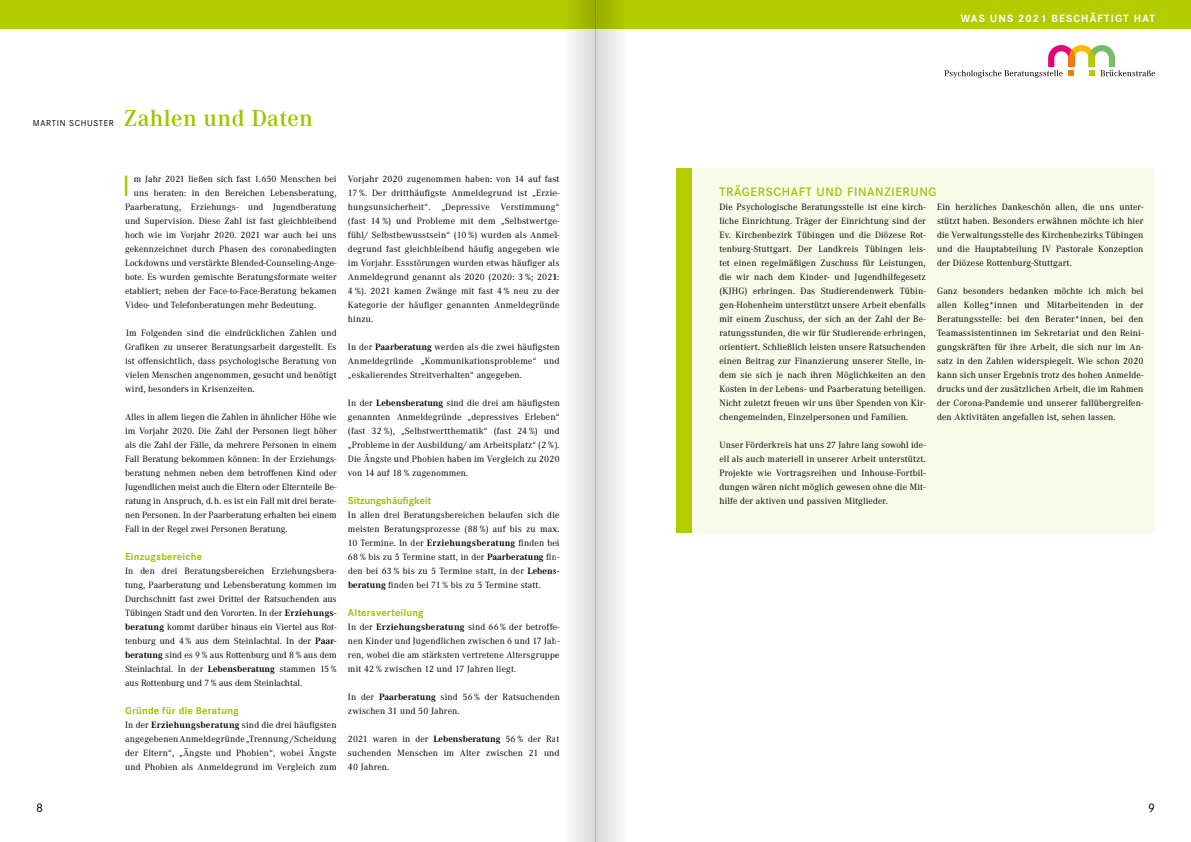
<style>
.page{position:relative;width:1191px;height:842px;background:#fff}
.page>*{position:absolute;margin:0;border:0;box-sizing:border-box;transform-origin:0 0}
.t1{font:30.5px "Corporate S Pro";color:#a2c300}
.t2{font:600 24px "Corporate A";letter-spacing:.015em;color:#a2c300}
.t3{font:13px "Corporate S Pro";color:#000}
.t4{font:600 12.7px "Corporate S Pro";letter-spacing:.05em;color:#a2c300}
.t5{font:700 11px "Corporate S Pro";letter-spacing:.1em;color:#fff}
.t6{font:700 10.5px "Corporate S Pro";letter-spacing:.015em;color:#a2c300}
.t7{font:700 10.5px "Corporate S Pro";letter-spacing:-.01em;color:#a2c300}
.t8{font:9.5px/14px "Corporate A";letter-spacing:.01em;color:#000;text-align:justify}
.t9{font:9px "Corporate S Pro";letter-spacing:.075em;color:#000}
.s1{font-weight:700}
</style>
<div class="page">
<div style="left:595px;top:0;width:596px;height:28px;background:#b3cc00"></div>
<div style="left:0;top:0;width:125px;height:28px;background:#b3cc00"></div>
<div style="left:21px;top:0;width:574px;height:28px;background:#b3cc00"></div>
<svg style="left:944px;top:45px;width:211px;height:33px"></svg>
<div style="left:689px;top:168px;width:466px;height:364px;background:#f8faea"></div>
<div style="left:676px;top:168px;width:15px;height:364px;background:#b3cc00"></div>
<svg style="left:595px;top:0;width:40px;height:842px"></svg>
<svg style="left:556px;top:0;width:39px;height:842px"></svg>
<p class="t9" style="left:33px;top:117px;width:83px">MARTIN SCHUSTER</p>
<h2 class="t2" style="left:124px;top:105px;width:190px">Zahlen und Daten</h2>
<h1 class="t1" style="left:123px;top:164px;width:9px">I</h1>
<p class="t8" style="left:134px;top:172px;width:204px">m Jahr 2021 ließen sich fast 1.650 Menschen bei</p>
<p class="t8" style="left:134px;top:186px;width:204px">uns beraten: in den Bereichen Lebensberatung,</p>
<p class="t8" style="left:125px;top:200px;width:213px">Paarberatung, Erziehungs- und Jugendberatung</p>
<p class="t8" style="left:125px;top:214px;width:213px">und Supervision. Diese Zahl ist fast gleichbleibend</p>
<p class="t8" style="left:125px;top:228px;width:213px">hoch wie im Vorjahr 2020. 2021 war auch bei uns</p>
<p class="t8" style="left:125px;top:242px;width:213px">gekennzeichnet durch Phasen des coronabedingten</p>
<p class="t8" style="left:125px;top:256px;width:213px">Lockdowns und verstärkte Blended-Counseling-Ange-</p>
<p class="t8" style="left:125px;top:270px;width:213px">bote. Es wurden gemischte Beratungsformate weiter</p>
<p class="t8" style="left:125px;top:284px;width:213px">etabliert; neben der Face-to-Face-Beratung bekamen</p>
<p class="t8" style="left:125px;top:298px;width:193px">Video- und Telefonberatungen mehr Bedeutung.</p>
<p class="t8" style="left:125px;top:326px;width:213px">Im Folgenden sind die eindrücklichen Zahlen und Grafiken zu unserer Beratungsarbeit dargestellt. Es ist offensichtlich, dass psychologische Beratung von vielen Menschen angenommen, gesucht und benötigt wird, besonders in Krisenzeiten.</p>
<p class="t8" style="left:125px;top:410px;width:213px">Alles in allem liegen die Zahlen in ähnlicher Höhe wie im Vorjahr 2020. Die Zahl der Personen liegt höher als die Zahl der Fälle, da mehrere Personen in einem Fall Beratung bekommen können: In der Erziehungs&shy;beratung nehmen neben dem betroffenen Kind oder Jugendlichen meist auch die Eltern oder Elternteile Be&shy;ratung in Anspruch, d.h. es ist ein Fall mit drei berate&shy;nen Personen. In der Paarberatung erhalten bei einem Fall in der Regel zwei Personen Beratung.</p>
<p class="t6" style="left:125px;top:549px;width:78px">Einzugsbereiche</p>
<p class="t8" style="left:125px;top:564px;width:213px">In den drei Beratungsbereichen Erziehungsbera&shy;tung, Paarberatung und Lebensberatung kommen im Durchschnitt fast zwei Drittel der Ratsuchenden aus Tübingen Stadt und den Vororten. In der <span class="s1">Erziehungs&shy;beratung</span> kommt darüber hinaus ein Viertel aus Rot&shy;tenburg und 4 % aus dem Steinlachtal. In der <span class="s1">Paar&shy;beratung</span> sind es 9 % aus Rottenburg und 8 % aus dem Steinlachtal. In der <span class="s1">Lebensberatung</span> stammen 15 % aus Rottenburg und 7 % aus dem Steinlachtal.</p>
<p class="t6" style="left:125px;top:703px;width:115px">Gründe für die Beratung</p>
<p class="t8" style="left:125px;top:718px;width:213px">In der <span class="s1">Erziehungsberatung</span> sind die drei häufigsten angegebenen Anmeldegründe „Trennung /Scheidung der Eltern“, „Ängste und Phobien“, wobei Ängste und Phobien als Anmeldegrund im Vergleich zum</p>
<p class="t8" style="left:348px;top:172px;width:213px">Vorjahr 2020 zugenommen haben: von 14 auf fast 17 %. Der dritthäufigste Anmeldegrund ist „Erzie&shy;hungsunsicherheit“. „Depressive Verstimmung“ (fast 14 %) und Probleme mit dem „Selbstwertge&shy;fühl/ Selbstbewusstsein“ (10 %) wurden als Anmel&shy;degrund fast gleichbleibend häufig angegeben wie im Vorjahr. Essstörungen wurden etwas häufiger als Anmeldegrund genannt als 2020 (2020: 3 %; 2021:<br>4 %). 2021 kamen Zwänge mit fast 4 % neu zu der Kategorie der häufiger genannten Anmeldegründe hinzu.</p>
<p class="t8" style="left:348px;top:340px;width:213px">In der <span class="s1">Paarberatung</span> werden als die zwei häufigsten Anmeldegründe „Kommunikationsprobleme“ und „eskalierendes Streitverhalten“ angegeben.</p>
<p class="t8" style="left:348px;top:396px;width:213px">In der <span class="s1">Lebensberatung</span> sind die drei am häufigsten genannten Anmeldegründe „depressives Erleben“ (fast 32 %), „Selbstwertthematik“ (fast 24 %) und „Probleme in der Ausbildung/ am Arbeitsplatz“ (2 %).<br>Die Ängste und Phobien haben im Vergleich zu 2020 von 14 auf 18 % zugenommen.</p>
<p class="t7" style="left:348px;top:493px;width:85px">Sitzungshäufigkeit</p>
<p class="t8" style="left:348px;top:508px;width:213px">In allen drei Beratungsbereichen belaufen sich die meisten Beratungsprozesse (88 %) auf bis zu max.<br>10 Termine. In der <span class="s1">Erziehungsberatung</span> finden bei 68 % bis zu 5 Termine statt, in der <span class="s1">Paarberatung</span> fin&shy;den bei 63 % bis zu 5 Termine statt, in der <span class="s1">Lebens&shy;beratung</span> finden bei 71 % bis zu 5 Termine statt.</p>
<p class="t6" style="left:348px;top:605px;width:77px">Altersverteilung</p>
<p class="t8" style="left:348px;top:620px;width:213px">In der <span class="s1">Erziehungsberatung</span> sind 66 % der betroffe&shy;nen Kinder und Jugendlichen zwischen 6 und 17 Jah&shy;ren, wobei die am stärksten vertretene Altersgruppe mit 42 % zwischen 12 und 17 Jahren liegt.</p>
<p class="t8" style="left:348px;top:690px;width:213px">In der <span class="s1">Paarberatung</span> sind 56 % der Ratsuchenden zwischen 31 und 50 Jahren.</p>
<p class="t8" style="left:348px;top:732px;width:213px">2021 waren in der <span class="s1">Lebensberatung</span> 56 % der Rat suchenden Menschen im Alter zwischen 21 und 40 Jahren.</p>
<p class="t5" style="left:960px;top:9px;width:196px">WAS UNS 2021 BESCHÄFTIGT HAT</p>
<h3 class="t4" style="left:719px;top:183px;width:218px">TRÄGERSCHAFT UND FINANZIERUNG</h3>
<p class="t8" style="left:719px;top:200px;width:208px">Die Psychologische Beratungsstelle ist eine kirch&shy;liche Einrichtung. Träger der Einrichtung sind der Ev. Kirchenbezirk Tübingen und die Diözese Rot&shy;tenburg-Stuttgart. Der Landkreis Tübingen leis&shy;tet einen regelmäßigen Zuschuss für Leistungen, die wir nach dem Kinder- und Jugendhilfegesetz (KJHG) erbringen. Das Studierendenwerk Tübin&shy;gen-Hohenheim unterstützt unsere Arbeit ebenfalls mit einem Zuschuss, der sich an der Zahl der Be&shy;ratungsstunden, die wir für Studierende erbringen, orientiert. Schließlich leisten unsere Ratsuchenden einen Beitrag zur Finanzierung unserer Stelle, in&shy;dem sie sich je nach ihren Möglichkeiten an den Kosten in der Lebens- und Paarberatung beteiligen.<br>Nicht zuletzt freuen wir uns über Spenden von Kir&shy;chengemeinden, Einzelpersonen und Familien.</p>
<p class="t8" style="left:719px;top:438px;width:208px">Unser Förderkreis hat uns 27 Jahre lang sowohl ide&shy;ell als auch materiell in unserer Arbeit unterstützt.<br>Projekte wie Vortragsreihen und Inhouse-Fortbil&shy;dungen wären nicht möglich gewesen ohne die Mit&shy;hilfe der aktiven und passiven Mitglieder.</p>
<p class="t8" style="left:937px;top:200px;width:208px">Ein herzliches Dankeschön allen, die uns unter&shy;stützt haben. Besonders erwähnen möchte ich hier die Verwaltungsstelle des Kirchenbezirks Tübingen und die Hauptabteilung IV Pastorale Konzeption der Diözese Rottenburg-Stuttgart.</p>
<p class="t8" style="left:937px;top:284px;width:208px">Ganz besonders bedanken möchte ich mich bei allen Kolleg*innen und Mitarbeitenden in der Beratungsstelle: bei den Berater*innen, bei den Teamassistentinnen im Sekretariat und den Reini&shy;gungskräften für ihre Arbeit, die sich nur im An&shy;satz in den Zahlen widerspiegelt. Wie schon 2020 kann sich unser Ergebnis trotz des hohen Anmelde&shy;drucks und der zusätzlichen Arbeit, die im Rahmen der Corona-Pandemie und unserer fallübergreifen&shy;den Aktivitäten angefallen ist, sehen lassen.</p>
<h3 class="t3" style="left:36px;top:799px;width:8px">8</h3>
<h3 class="t3" style="left:1148px;top:799px;width:8px">9</h3>
</div>
